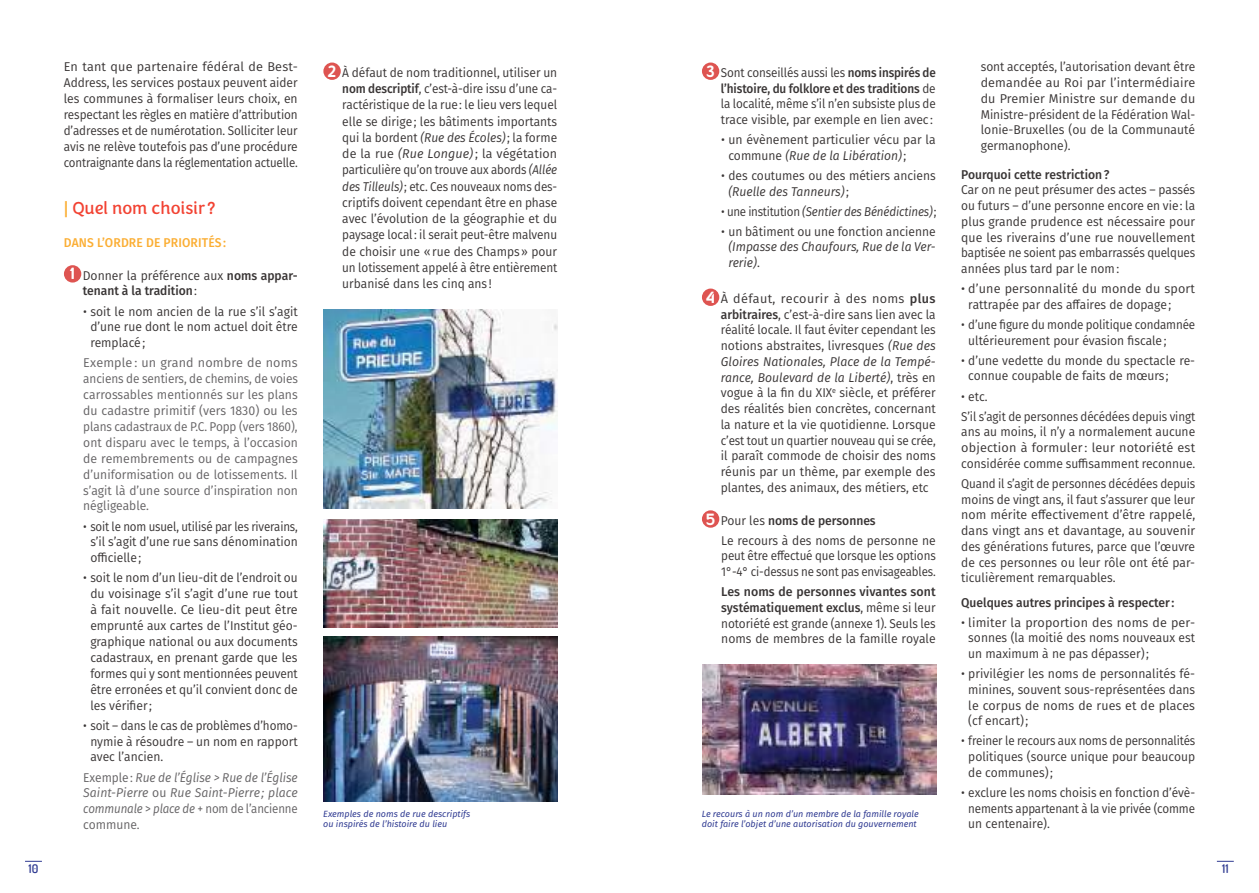
<style>
.page{position:relative;width:1259px;height:893px;background:#fff}
.page>*{position:absolute;margin:0;border:0;box-sizing:border-box;transform-origin:0 0}
.t1{font:18px "Congenial";color:#f24232;scale:.95 1}
.t2{font:12.75px/16.2px "Fira Sans";color:#393535;text-align:justify;scale:.95 1}
.t3{font:12.75px/15.8px "Fira Sans";color:#393535;text-align:justify}
.t4{font:12.75px/15.8px "Fira Sans";color:#393535;text-align:justify;scale:.92 1}
.t5{font:12.75px/15.9px "Fira Sans";color:#393535;text-align:justify;scale:.94 1}
.t6{font:12.75px/15.9px "Fira Sans";color:#656365;text-align:justify}
.t7{font:12.75px/15.8px "Fira Sans";color:#393535;scale:.96 1}
.t8{font:italic 12.75px/15.9px "Fira Sans";color:#656365;text-align:justify;scale:.94 1}
.t9{font:12.75px/15.9px "Fira Sans";color:#393535;text-align:justify;scale:.91 1}
.t10{font:500 12.75px "Fira Sans";color:#393535;scale:.95 1}
.t11{font:500 12.75px/15.9px "Fira Sans";color:#393535;scale:.96 1}
.t12{font:italic 12.75px "Fira Sans";letter-spacing:-.01em;color:#393535;scale:.91 1}
.t13{font:italic 12.75px/15.8px "Fira Sans";letter-spacing:-.01em;color:#393535;scale:.95 1}
.t14{font:500 12.75px "Fira Sans";letter-spacing:.01em;color:#fbae34;scale:.95 1}
.t15{font:600 12px "Dosis";color:#303b92}
.t16{font:italic 9px/10.8px "Fira Sans";color:#303b92}
.s1{color:#fbae34}
.s2{font-family:"Congenial";font-size:16.95px;color:#fff}
.s3{font-weight:400}
.s4{font-style:normal}
.s5{font-family:"Congenial";font-weight:500;font-size:16.95px;color:#fff}
.s6{font-weight:500}
.s7{font-style:italic}
</style>
<div class="page">
<svg style="left:1216px;top:861px;width:17px;height:1px"></svg>
<svg style="left:25px;top:861px;width:17px;height:1px"></svg>
<img style="left:323px;top:310px;width:234px;height:199px">
<img style="left:323px;top:519px;width:234px;height:108px">
<img style="left:323px;top:637px;width:234px;height:164px">
<img style="left:703px;top:664px;width:233px;height:130px">
<div style="left:64px;top:265px;width:17px;height:18px;background:#de5451;border-radius:50%"></div>
<div style="left:323px;top:63px;width:18px;height:17px;background:#de5451;border-radius:50%"></div>
<div style="left:702px;top:63px;width:17px;height:17px;background:#de5451;border-radius:50%"></div>
<div style="left:702px;top:289px;width:17px;height:17px;background:#de5451;border-radius:50%"></div>
<div style="left:702px;top:510px;width:17px;height:18px;background:#de5451;border-radius:50%"></div>
<p class="t3" style="left:64px;top:59px;width:235px">En tant que partenaire fédéral de Best-Address, les services postaux peuvent aider les communes à formaliser leurs choix, en respectant les règles en matière d’attribution d’adresses et de numérotation. Solliciter leur avis ne relève toutefois pas d’une procédure contraignante dans la réglementation actuelle.</p>
<h1 class="t1" style="left:64px;top:197px;width:161px"><span class="s1">|</span> Quel nom choisir?</h1>
<p class="t14" style="left:64px;top:232px;width:172px">DANS L’ORDRE DE PRIORITÉS:</p>
<p class="t11" style="left:83px;top:267px;width:225px;text-indent:-13px"><span class="s2">1</span> <span class="s3">Donner la préférence aux</span> noms appar&shy;tenant à la tradition<span class="s3">:</span></p>
<p class="t2" style="left:90px;top:303px;width:220px;text-indent:-7px">• soit le nom ancien de la rue s’il s’agit d’une rue dont le nom actuel doit être remplacé;</p>
<p class="t6" style="left:83px;top:355px;width:216px">Exemple : un grand nombre de noms anciens de sentiers, de chemins, de voies carrossables mentionnés sur les plans du cadastre primitif (vers 1830) ou les plans cadastraux de P.C. Popp (vers 1860), ont disparu avec le temps, à l’occasion de remembrements ou de campagnes d’uniformisation ou de lotissements. Il s’agit là d’une source d’inspiration non négligeable.</p>
<p class="t9" style="left:90px;top:518px;width:229px;text-indent:-7px">• soit le nom usuel, utilisé par les riverains, s’il s’agit d’une rue sans dénomination officielle;</p>
<p class="t5" style="left:90px;top:570px;width:222px;text-indent:-7px">• soit le nom d’un lieu-dit de l’endroit ou du voisinage s’il s’agit d’une rue tout à fait nouvelle. Ce lieu-dit peut être emprunté aux cartes de l’Institut géo&shy;graphique national ou aux documents cadastraux, en prenant garde que les formes qui y sont mentionnées peuvent être erronées et qu’il convient donc de les vérifier;</p>
<p class="t4" style="left:90px;top:717px;width:227px;text-indent:-7px">• soit – dans le cas de problèmes d’homo&shy;nymie à résoudre – un nom en rapport avec l’ancien.</p>
<p class="t8" style="left:83px;top:769px;width:230px"><span class="s4">Exemple:</span> Rue de l’Église &gt; Rue de l’Église Saint-Pierre <span class="s4">ou</span> Rue Saint-Pierre; place communale <span class="s4">&gt;</span> place de <span class="s4">+ nom de l’ancienne commune.</span></p>
<p class="t2" style="left:342px;top:64px;width:228px;text-indent:-15px"><span class="s5">2</span> À défaut de nom traditionnel, utiliser un <span class="s6">nom descriptif</span>, c’est-à-dire issu d’une ca&shy;ractéristique de la rue: le lieu vers lequel elle se dirige; les bâtiments importants qui la bordent <span class="s7">(Rue des Écoles)</span>; la forme de la rue <span class="s7">(Rue Longue)</span>; la végétation particulière qu’on trouve aux abords <span class="s7">(Allée des Tilleuls)</span>; etc. Ces nouveaux noms des&shy;criptifs doivent cependant être en phase avec l’évolution de la géographie et du paysage local: il serait peut-être malvenu de choisir une «rue des Champs» pour un lotissement appelé à être entièrement urbanisé dans les cinq ans!</p>
<p class="t4" style="left:721px;top:64px;width:235px;text-indent:-14px"><span class="s5">3</span> Sont conseillés aussi les <span class="s6">noms inspirés de l’histoire, du folklore et des traditions</span> de la localité, même s’il n’en subsiste plus de trace visible, par exemple en lien avec :</p>
<p class="t7" style="left:728px;top:132px;width:217px;text-indent:-7px">• un évènement particulier vécu par la commune <span class="s7">(Rue de la Libération)</span>;</p>
<p class="t2" style="left:728px;top:167px;width:220px;line-height:15.8px;text-indent:-7px">• des coutumes ou des métiers anciens <span class="s7">(Ruelle des Tanneurs)</span>;</p>
<p class="t12" style="left:721px;top:202px;width:238px"><span class="s4">• une institution</span> (Sentier des Bénédictines)<span class="s4">;</span></p>
<p class="t2" style="left:721px;top:223px;width:227px">• un bâtiment ou une fonction ancienne</p>
<p class="t13" style="left:728px;top:239px;width:220px">(Impasse des Chaufours, Rue de la Ver&shy;rerie)<span class="s4">.</span></p>
<p class="t3" style="left:721px;top:290px;width:216px;text-indent:-15px"><span class="s5">4</span> À défaut, recourir à des noms <span class="s6">plus arbitraires</span>, c’est-à-dire sans lien avec la réalité locale. Il faut éviter cependant les notions abstraites, livresques <span class="s7">(Rue des Gloires Nationales, Place de la Tempé&shy;rance, Boulevard de la Liberté)</span>, très en vogue à la fin du XIX<sup>e</sup> siècle, et préférer des réalités bien concrètes, concernant la nature et la vie quotidienne. Lorsque c’est tout un quartier nouveau qui se crée, il paraît commode de choisir des noms réunis par un thème, par exemple des plantes, des animaux, des métiers, etc</p>
<p class="t2" style="left:721px;top:510px;width:227px;line-height:20px;text-indent:-16px"><span class="s5">5</span> Pour les <span class="s6">noms de personnes<br></span>Le recours à des noms de personne ne</p>
<p class="t4" style="left:721px;top:548px;width:235px">peut être effectué que lorsque les options<br>1°-4° ci-dessus ne sont pas envisageables.</p>
<p class="t2" style="left:721px;top:584px;width:227px;line-height:15.8px"><span class="s6">Les noms de personnes vivantes sont systématiquement exclus</span>, même si leur notoriété est grande (annexe 1). Seuls les noms de membres de la famille royale</p>
<p class="t16" style="left:323px;top:808px;width:149px">Exemples de noms de rue descriptifs ou inspirés de l’histoire du lieu</p>
<p class="t16" style="left:702px;top:808px;width:218px">Le recours à un nom d’un membre de la famille royale doit faire l’objet d’une autorisation du gouvernement</p>
<p class="t5" style="left:980px;top:59px;width:230px">sont acceptés, l’autorisation devant être demandée au Roi par l’intermédiaire du Premier Ministre sur demande du Ministre-président de la Fédération Wal&shy;lonie-Bruxelles (ou de la Communauté germanophone).</p>
<p class="t10" style="left:961px;top:164px;width:157px">Pourquoi cette restriction?</p>
<p class="t2" style="left:961px;top:182px;width:248px;line-height:15.8px">Car on ne peut présumer des actes – passés ou futurs – d’une personne encore en vie: la plus grande prudence est nécessaire pour que les riverains d’une rue nouvellement baptisée ne soient pas embarrassés quelques années plus tard par le nom:</p>
<p class="t3" style="left:968px;top:281px;width:228px;text-indent:-7px">• d’une personnalité du monde du sport rattrapée par des affaires de dopage;</p>
<p class="t4" style="left:968px;top:316px;width:248px;text-indent:-7px">• d’une figure du monde politique condamnée ultérieurement pour évasion fiscale;</p>
<p class="t2" style="left:968px;top:352px;width:240px;line-height:15.8px;text-indent:-7px">• d’une vedette du monde du spectacle re&shy;connue coupable de faits de mœurs;</p>
<p class="t2" style="left:961px;top:386px;width:248px;line-height:20px">• etc.<br>S’il s’agit de personnes décédées depuis vingt</p>
<p class="t2" style="left:961px;top:424px;width:248px;line-height:15.8px">ans au moins, il n’y a normalement aucune objection à formuler: leur notoriété est considérée comme suffisamment reconnue.</p>
<p class="t4" style="left:961px;top:475px;width:256px">Quand il s’agit de personnes décédées depuis moins de vingt ans, il faut s’assurer que leur nom mérite effectivement d’être rappelé, dans vingt ans et davantage, au souvenir des générations futures, parce que l’œuvre de ces personnes ou leur rôle ont été par&shy;ticulièrement remarquables.</p>
<p class="t10" style="left:961px;top:592px;width:226px">Quelques autres principes à respecter:</p>
<p class="t3" style="left:968px;top:614px;width:228px;text-indent:-7px">• limiter la proportion des noms de per&shy;sonnes (la moitié des noms nouveaux est un maximum à ne pas dépasser);</p>
<p class="t7" style="left:968px;top:665px;width:238px;text-align:justify;text-indent:-7px">• privilégier les noms de personnalités fé&shy;minines, souvent sous-représentées dans le corpus de noms de rues et de places (cf encart);</p>
<p class="t4" style="left:968px;top:733px;width:248px;text-indent:-7px">• freiner le recours aux noms de personnalités politiques (source unique pour beaucoup de communes);</p>
<p class="t5" style="left:968px;top:784px;width:243px;text-indent:-7px">• exclure les noms choisis en fonction d’évè&shy;nements appartenant à la vie privée (comme un centenaire).</p>
<p class="t15" style="left:29px;top:861px;width:11px">10</p>
<p class="t15" style="left:1222px;top:861px;width:8px">11</p>
</div>
